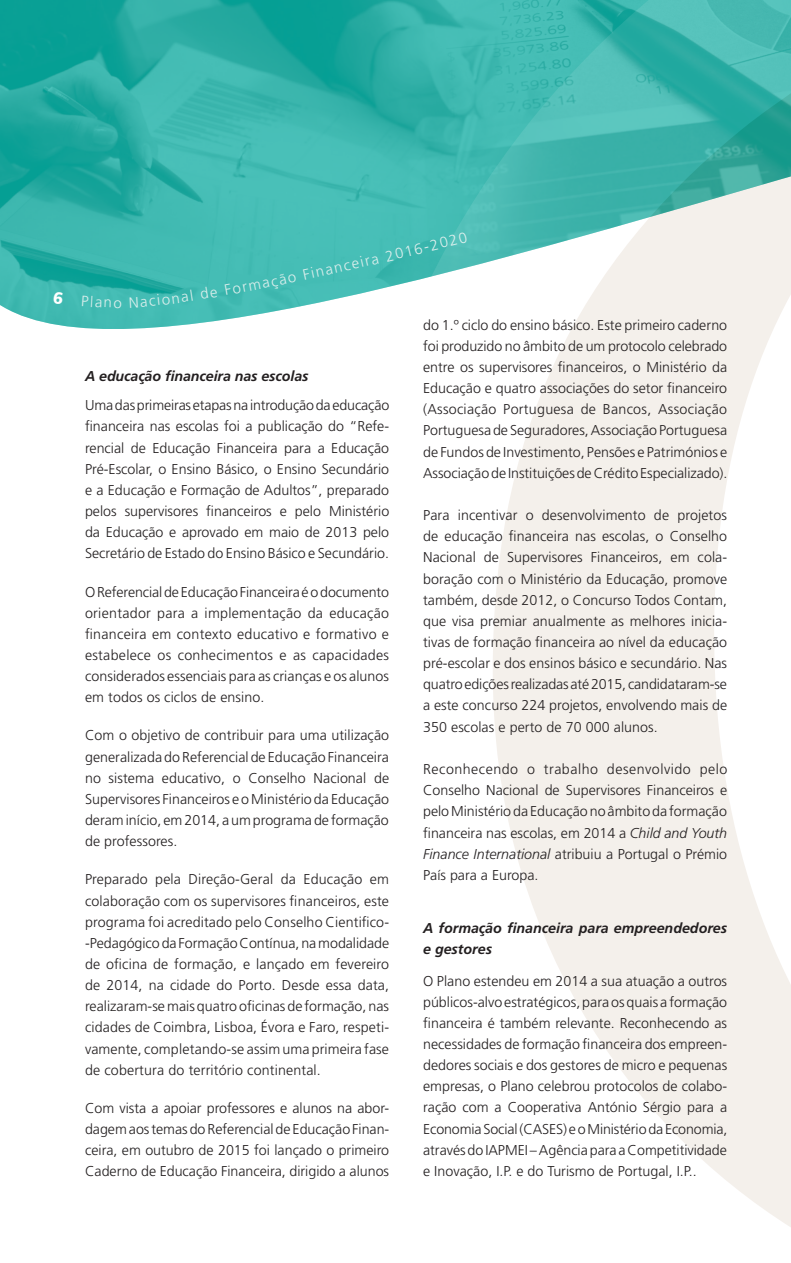
<style>
.page{position:relative;width:791px;height:1263px;background:#fff}
.page>*{position:absolute;margin:0;border:0;box-sizing:border-box;transform-origin:0 0}
.t1{font:300 15px "Frutiger LT Pro";color:#dbeeec}
.Texto{font:300 14.25px/21.1px "Frutiger LT Pro";color:#231f20;text-align:justify}
.Subtitulo_bold_itali{font:italic 700 14.25px/21.3px "Frutiger LT Pro";color:#231f20}
.s1{font-style:italic}
</style>
<div class="page">
<img style="left:0;top:0;width:342px;height:329px">
<svg style="left:342px;top:0;width:151px;height:298px;background:#48bbb3"></svg>
<svg style="left:493px;top:0;width:298px;height:1227px;fill:#f4f0eb"></svg>
<svg style="left:53px;top:291px;width:11px;height:13px"></svg>
<svg style="left:82px;top:295px;width:39px;height:13px"></svg>
<svg style="left:130px;top:284px;width:111px;height:24px;background:#3bb7ae"></svg>
<p class="t1" style="left:403px;top:244px;width:66px;rotate:-14deg">16-2020</p>
<p class="t1" style="left:342px;top:258px;width:63px;rotate:-13deg">ceira 20</p>
<p class="t1" style="left:240px;top:278px;width:47px;rotate:-11deg">rmaçã</p>
<p class="t1" style="left:286px;top:270px;width:57px;rotate:-12deg">o Finan</p>
<p class="Subtitulo_bold_itali" style="left:85px;top:365px;width:225px">A educação financeira nas escolas</p>
<p class="Texto" style="left:85px;top:395px;width:306px">Uma das primeiras etapas na introdução da educação financeira nas escolas foi a publicação do “Refe&shy;rencial de Educação Financeira para a Educação Pré-Escolar, o Ensino Básico, o Ensino Secundário e a Educação e Formação de Adultos”, preparado pelos supervisores financeiros e pelo Ministério da Educação e aprovado em maio de 2013 pelo Secretário de Estado do Ensino Básico e Secundário.</p>
<p class="Texto" style="left:85px;top:581px;width:306px">O Referencial de Educação Financeira é o documento orientador para a implementação da educação financeira em contexto educativo e formativo e estabelece os conhecimentos e as capacidades considerados essenciais para as crianças e os alunos em todos os ciclos de ensino.</p>
<p class="Texto" style="left:85px;top:725px;width:306px">Com o objetivo de contribuir para uma utilização generalizada do Referencial de Educação Financeira no sistema educativo, o Conselho Nacional de Supervisores Financeiros e o Ministério da Educação deram início, em 2014, a um programa de formação de professores.</p>
<p class="Texto" style="left:85px;top:869px;width:306px">Preparado pela Direção-Geral da Educação em colaboração com os supervisores financeiros, este programa foi acreditado pelo Conselho Cientifico--Pedagógico da Formação Contínua, na modalidade de oficina de formação, e lançado em fevereiro de 2014, na cidade do Porto. Desde essa data, realizaram-se mais quatro oficinas de formação, nas cidades de Coimbra, Lisboa, Évora e Faro, respeti&shy;vamente, completando-se assim uma primeira fase de cobertura do território continental.</p>
<p class="Texto" style="left:85px;top:1097px;width:306px">Com vista a apoiar professores e alunos na abor&shy;dagem aos temas do Referencial de Educação Finan&shy;ceira, em outubro de 2015 foi lançado o primeiro Caderno de Educação Financeira, dirigido a alunos</p>
<p class="Texto" style="left:423px;top:314px;width:306px">do 1.º ciclo do ensino básico. Este primeiro caderno foi produzido no âmbito de um protocolo celebrado entre os supervisores financeiros, o Ministério da Educação e quatro associações do setor financeiro (Associação Portuguesa de Bancos, Associação Portuguesa de Seguradores, Associação Portuguesa de Fundos de Investimento, Pensões e Patrimónios e Associação de Instituições de Crédito Especializado).</p>
<p class="Texto" style="left:423px;top:505px;width:306px">Para incentivar o desenvolvimento de projetos de educação financeira nas escolas, o Conselho Nacional de Supervisores Financeiros, em cola&shy;boração com o Ministério da Educação, promove também, desde 2012, o Concurso Todos Contam, que visa premiar anualmente as melhores inicia&shy;tivas de formação financeira ao nível da educação pré-escolar e dos ensinos básico e secundário. Nas quatro edições realizadas até 2015, candidataram-se a este concurso 224 projetos, envolvendo mais de 350 escolas e perto de 70 000 alunos.</p>
<p class="Texto" style="left:423px;top:759px;width:306px">Reconhecendo o trabalho desenvolvido pelo Conselho Nacional de Supervisores Financeiros e pelo Ministério da Educação no âmbito da formação financeira nas escolas, em 2014 a <span class="s1">Child and Youth Finance International</span> atribuiu a Portugal o Prémio País para a Europa.</p>
<p class="Subtitulo_bold_itali" style="left:423px;top:917px;width:305px">A formação financeira para empreendedores e gestores</p>
<p class="Texto" style="left:423px;top:971px;width:306px">O Plano estendeu em 2014 a sua atuação a outros públicos-alvo estratégicos, para os quais a formação financeira é também relevante. Reconhecendo as necessidades de formação financeira dos empreen&shy;dedores sociais e dos gestores de micro e pequenas empresas, o Plano celebrou protocolos de colabo&shy;ração com a Cooperativa António Sérgio para a Economia Social (CASES) e o Ministério da Economia, através do IAPMEI – Agência para a Competitividade e Inovação, I.P. e do Turismo de Portugal, I.P..</p>
</div>
